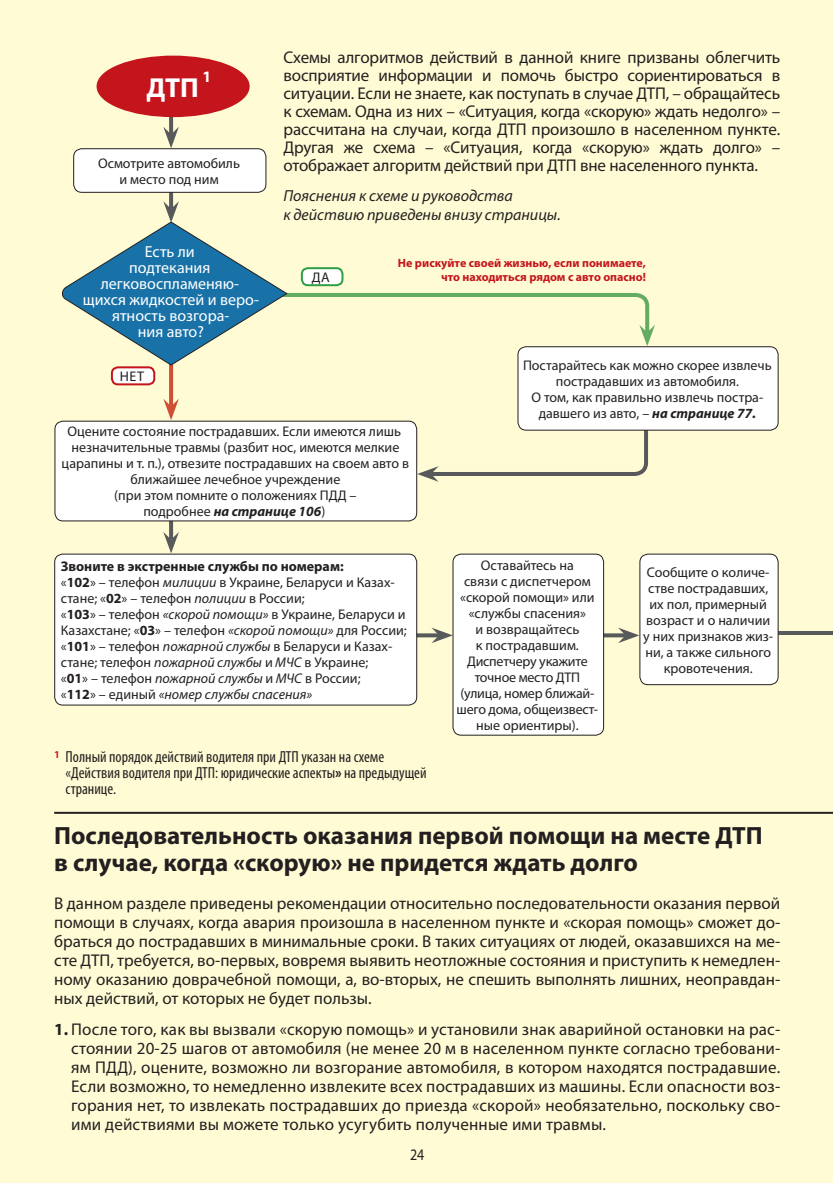
<style>
.page{position:relative;width:833px;height:1183px;background:#fff}
.page>*{position:absolute;margin:0;border:0;box-sizing:border-box;transform-origin:0 0}
.t1{font:700 27.6px "Myriad Pro";color:#fff}
.t2{font:700 25px/27px "Myriad Pro";color:#231f20}
.t3{font:17px/19px "Myriad Pro";color:#231f20;text-align:justify}
.t4{font:16.2px "Myriad Pro";color:#231f20;scale:.87 1}
.t5{font:condensed 16px/16px "Myriad Pro";color:#231f20}
.t6{font:16px/16px "Myriad Pro";color:#fff;text-align:center}
.t7{font:italic 16px/19.2px "Myriad Pro";color:#231f20}
.t8{font:700 16px "Myriad Pro";color:#fff}
.t9{font:14px/16px "Myriad Pro";color:#231f20;text-align:center}
.t10{font:700 12px "Myriad Pro";color:#c4151c}
.s1{font-weight:700;font-style:italic}
.s2{font-weight:700}
.s3{font-style:italic}
</style>
<div class="page">
<div style="left:0;top:0;width:833px;height:1182px;background:#fffcd5"></div>
<svg style="left:169px;top:117px;width:4px;height:10px"></svg>
<svg style="left:163px;top:127px;width:16px;height:21px"></svg>
<svg style="left:169px;top:193px;width:4px;height:8px"></svg>
<svg style="left:169px;top:521px;width:4px;height:11px"></svg>
<svg style="left:163px;top:532px;width:16px;height:21px"></svg>
<svg style="left:417px;top:427px;width:233px;height:54px"></svg>
<svg style="left:604px;top:633px;width:14px;height:4px"></svg>
<svg style="left:618px;top:627px;width:21px;height:16px"></svg>
<svg style="left:417px;top:633px;width:14px;height:4px"></svg>
<svg style="left:431px;top:627px;width:21px;height:16px"></svg>
<svg style="left:169px;top:366px;width:4px;height:32px"></svg>
<svg style="left:163px;top:398px;width:16px;height:22px"></svg>
<svg style="left:766px;top:346px;width:67px;height:468px"></svg>
<div style="left:74px;top:149px;width:192px;height:43px;background:#fff;border-radius:8px"></div>
<div style="left:73px;top:148px;width:193px;height:45px;border:1px solid #231f20;border-radius:8px"></div>
<div style="left:55px;top:554px;width:362px;height:151px;background:#fff;border-radius:8px"></div>
<div style="left:54px;top:553px;width:363px;height:152px;border:1px solid #231f20;border-radius:8px"></div>
<div style="left:453px;top:554px;width:150px;height:181px;background:#fff;border-radius:8px"></div>
<div style="left:452px;top:553px;width:152px;height:182px;border:1px solid #231f20;border-radius:8px"></div>
<div style="left:640px;top:554px;width:138px;height:130px;background:#fff;border-radius:8px"></div>
<div style="left:639px;top:553px;width:139px;height:132px;border:1px solid #231f20;border-radius:8px"></div>
<div style="left:518px;top:346px;width:260px;height:84px;background:#fff;border-radius:8px"></div>
<div style="left:517px;top:346px;width:261px;height:84px;border:1px solid #231f20;border-radius:8px"></div>
<svg style="left:62px;top:201px;width:593px;height:165px"></svg>
<div style="left:302px;top:268px;width:40px;height:17px;background:#fff;border-radius:6px"></div>
<div style="left:301px;top:267px;width:42px;height:19px;border:2px solid #2e9e47;border-radius:6px"></div>
<div style="left:112px;top:367px;width:42px;height:17px;background:#fff;border-radius:6px"></div>
<div style="left:111px;top:366px;width:44px;height:19px;border:2px solid #c4151c;border-radius:6px"></div>
<div style="left:98px;top:57px;width:150px;height:59px;background:#c4151c;border-radius:50%"></div>
<div style="left:97px;top:56px;width:153px;height:61px;border:3px solid #c4151c;border-radius:50%"></div>
<hr style="left:54px;top:811px;width:779px;height:2px;background:#231f20">
<div style="left:55px;top:421px;width:362px;height:100px;background:#fff;border-radius:8px"></div>
<div style="left:54px;top:420px;width:363px;height:101px;border:1px solid #231f20;border-radius:8px"></div>
<p class="t8" style="left:202px;top:66px;width:10px">1</p>
<h1 class="t1" style="left:146px;top:69px;width:54px">ДТП</h1>
<p class="t9" style="left:98px;top:155px;width:143px">Осмотрите автомобиль и место под ним</p>
<p class="t6" style="left:83px;top:243px;width:178px">Есть ли<br>подтекания легковоспламеняю&shy;щихся жидкостей и веро&shy;ятность возгора-<br>ния авто?</p>
<p class="t9" style="left:120px;top:368px;width:26px">НЕТ</p>
<p class="t3" style="left:283px;top:48px;width:498px;line-height:18px">Схемы алгоритмов действий в данной книге призваны облегчить восприятие информации и помочь быстро сориентироваться в ситуации. Если не знаете, как поступать в случае ДТП, – обращайтесь к схемам. Одна из них – «Ситуация, когда «скорую» ждать недолго» – рассчитана на случаи, когда ДТП произошло в населенном пункте.<br>Другая же схема – «Ситуация, когда «скорую» ждать долго» – отображает алгоритм действий при ДТП вне населенного пункта.</p>
<p class="t7" style="left:283px;top:185px;width:279px">Пояснения к схеме и руководства<br>к действию приведены внизу страницы.</p>
<p class="t10" style="left:398px;top:255px;width:249px">Не рискуйте своей жизнью, если понимаете,</p>
<p class="t9" style="left:312px;top:269px;width:19px">ДА</p>
<p class="t10" style="left:441px;top:269px;width:206px">что находиться рядом с авто опасно!</p>
<p class="t9" style="left:523px;top:356px;width:250px">Постарайтесь как можно скорее извлечь пострадавших из автомобиля.<br>О том, как правильно извлечь постра&shy;давшего из авто, – <span class="s1">на странице 77.</span></p>
<p class="t9" style="left:62px;top:423px;width:349px">Оцените состояние пострадавших. Если имеются лишь незначительные травмы (разбит нос, имеются мелкие царапины и т. п.), отвезите пострадавших на своем авто в ближайшее лечебное учреждение<br>(при этом помните о положениях ПДД –<br>подробнее <span class="s1">на странице 106</span>)</p>
<p class="t9" style="left:61px;top:557px;width:347px;text-align:left"><span class="s2">Звоните в экстренные службы по номерам:<br></span>«<span class="s2">102</span>» – телефон <span class="s3">милиции</span> в Украине, Беларуси и Казах&shy;стане; «<span class="s2">02</span>» – телефон <span class="s3">полиции</span> в России;<br>«<span class="s2">103</span>» – телефон <span class="s3">«скорой помощи»</span> в Украине, Беларуси и Казахстане; «<span class="s2">03</span>» – телефон <span class="s3">«скорой помощи»</span> для России; «<span class="s2">101</span>» – телефон <span class="s3">пожарной службы</span> в Беларуси и Казах&shy;стане; телефон <span class="s3">пожарной службы</span> и <span class="s3">МЧС</span> в Украине;<br>«<span class="s2">01</span>» – телефон <span class="s3">пожарной службы</span> и <span class="s3">МЧС</span> в России;<br>«<span class="s2">112</span>» – единый <span class="s3">«номер службы спасения»</span></p>
<p class="t9" style="left:456px;top:557px;width:142px">Оставайтесь на<br>связи с диспетчером «скорой помощи» или «службы спасения»<br>и возвращайтесь<br>к пострадавшим.<br>Диспетчеру укажите точное место ДТП (улица, номер ближай&shy;шего дома, общеизвест&shy;ные ориентиры).</p>
<p class="t9" style="left:643px;top:563px;width:131px">Сообщите о количе&shy;стве пострадавших, их пол, примерный возраст и о наличии у них признаков жиз&shy;ни, а также сильного кровотечения.</p>
<p class="t5" style="left:66px;top:748px;width:362px;text-indent:-11px"><sup>1</sup> Полный порядок действий водителя при ДТП указан на схеме «Действия водителя при ДТП: юридические аспекты<span class="s2">»</span> на предыдущей странице.</p>
<h2 class="t2" style="left:54px;top:821px;width:710px">Последовательность оказания первой помощи на месте ДТП в случае, когда «скорую» не придется ждать долго</h2>
<p class="t3" style="left:54px;top:893px;width:727px">В данном разделе приведены рекомендации относительно последовательности оказания первой помощи в случаях, когда авария произошла в населенном пункте и «скорая помощь» сможет до&shy;браться до пострадавших в минимальные сроки. В таких ситуациях от людей, оказавшихся на ме&shy;сте ДТП, требуется, во-первых, вовремя выявить неотложные состояния и приступить к немедлен&shy;ному оказанию доврачебной помощи, а, во-вторых, не спешить выполнять лишних, неоправдан&shy;ных действий, от которых не будет пользы.</p>
<p class="t3" style="left:71px;top:1019px;width:710px;text-indent:-17px"><span class="s2">1.</span> После того, как вы вызвали «скорую помощь» и установили знак аварийной остановки на рас&shy;стоянии 20-25 шагов от автомобиля (не менее 20 м в населенном пункте согласно требовани&shy;ям ПДД), оцените, возможно ли возгорание автомобиля, в котором находятся пострадавшие.<br>Если возможно, то немедленно извлеките всех пострадавших из машины. Если опасности воз&shy;горания нет, то извлекать пострадавших до приезда «скорой» необязательно, поскольку сво&shy;ими действиями вы можете только усугубить полученные ими травмы.</p>
<p class="t4" style="left:410px;top:1144px;width:18px">24</p>
</div>
